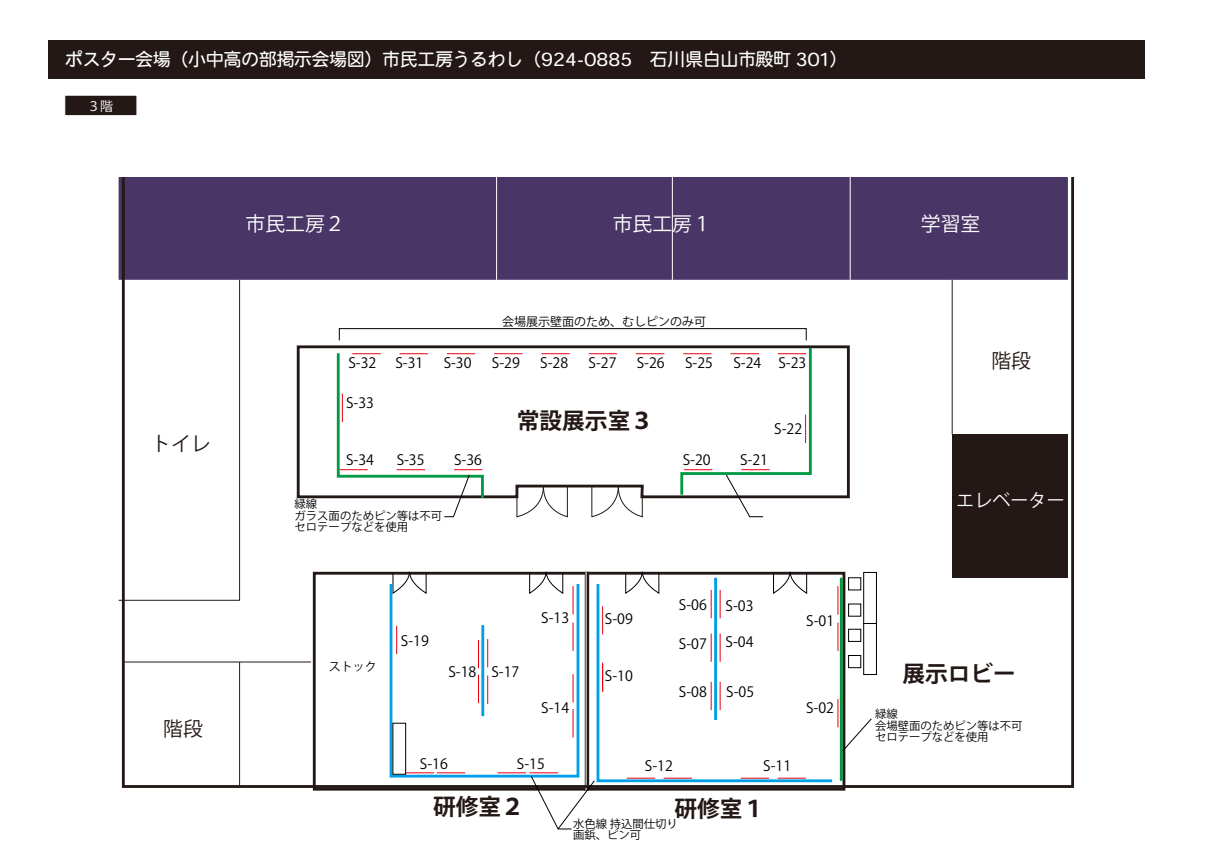
<style>
.page{position:relative;width:1208px;height:859px;background:#fff}
.page>*{position:absolute;margin:0;border:0;box-sizing:border-box;transform-origin:0 0}
.t1{font:700 22.7px "Koz Go Pr 6 N";color:#231815}
.t2{font:19.8px "Koz Go Pr 6 N";color:#fff}
.t3{font:19.8px "Koz Go Pr 6 N";color:#231815}
.t4{font:18.1px "Heisei Maru Go Std W4";letter-spacing:-.025em;color:#fff}
.t5{font:18.1px "Koz Go Pr 6 N";color:#fff}
.t6{font:14.2px "Koz Go Pr 6 N";color:#000}
.t7{font:13px "Koz Go Pr 6 N";color:#fff}
.t8{font:12px "Koz Go Pr 6 N";color:#000}
.t9{font:11.3px/11.3px "Koz Go Pr 6 N";color:#000}
</style>
<div class="page">
<div style="left:119px;top:177px;width:949px;height:103px;background:#493566"></div>
<svg style="left:312px;top:571px;width:271px;height:220px"></svg>
<svg style="left:583px;top:571px;width:263px;height:220px"></svg>
<hr style="left:672px;top:7px;width:1px;height:273px;background:#fff">
<hr style="left:585px;top:572px;width:1px;height:218px;background:#fff">
<hr style="left:496px;top:7px;width:1px;height:273px;background:#fff">
<hr style="left:849px;top:7px;width:1px;height:273px;background:#fff">
<svg style="left:296px;top:345px;width:554px;height:154px"></svg>
<div style="left:952px;top:434px;width:116px;height:144px;background:#231815"></div>
<hr style="left:951px;top:280px;width:1px;height:154px;background:#231815">
<hr style="left:123px;top:661px;width:188px;height:1px;background:#231815">
<hr style="left:239px;top:662px;width:1px;height:124px;background:#231815">
<svg style="left:118px;top:279px;width:123px;height:322px"></svg>
<svg style="left:516px;top:485px;width:52px;height:33px"></svg>
<svg style="left:591px;top:485px;width:52px;height:33px"></svg>
<svg style="left:528px;top:571px;width:36px;height:23px"></svg>
<svg style="left:392px;top:571px;width:35px;height:23px"></svg>
<svg style="left:772px;top:571px;width:35px;height:10px"></svg>
<svg style="left:625px;top:571px;width:35px;height:10px"></svg>
<div style="left:64px;top:95px;width:73px;height:21px;background:#231815;border:1px solid #fff"></div>
<div style="left:48px;top:40px;width:1096px;height:38px;background:#231815"></div>
<svg style="left:494px;top:353px;width:28px;height:1px"></svg>
<svg style="left:541px;top:353px;width:29px;height:1px"></svg>
<svg style="left:589px;top:353px;width:28px;height:1px"></svg>
<svg style="left:636px;top:353px;width:28px;height:1px"></svg>
<svg style="left:595px;top:581px;width:240px;height:203px"></svg>
<div style="left:389px;top:583px;width:190px;height:194px;border:3px solid #00a0e9"></div>
<hr style="left:714px;top:578px;width:3px;height:142px;background:#00a0e9">
<hr style="left:481px;top:625px;width:3px;height:91px;background:#00a0e9">
<svg style="left:627px;top:778px;width:28px;height:1px"></svg>
<svg style="left:602px;top:663px;width:1px;height:29px"></svg>
<svg style="left:710px;top:682px;width:1px;height:28px"></svg>
<svg style="left:572px;top:586px;width:1px;height:28px"></svg>
<svg style="left:572px;top:623px;width:1px;height:28px"></svg>
<svg style="left:572px;top:709px;width:1px;height:28px"></svg>
<svg style="left:572px;top:674px;width:1px;height:29px"></svg>
<svg style="left:487px;top:639px;width:1px;height:28px"></svg>
<svg style="left:487px;top:675px;width:1px;height:29px"></svg>
<svg style="left:478px;top:675px;width:1px;height:28px"></svg>
<svg style="left:478px;top:640px;width:1px;height:28px"></svg>
<svg style="left:396px;top:626px;width:1px;height:28px"></svg>
<svg style="left:837px;top:586px;width:1px;height:28px"></svg>
<svg style="left:837px;top:623px;width:1px;height:28px"></svg>
<svg style="left:663px;top:778px;width:29px;height:1px"></svg>
<svg style="left:740px;top:778px;width:29px;height:1px"></svg>
<svg style="left:777px;top:778px;width:29px;height:1px"></svg>
<svg style="left:406px;top:772px;width:59px;height:1px"></svg>
<svg style="left:710px;top:633px;width:1px;height:29px"></svg>
<svg style="left:710px;top:590px;width:1px;height:28px"></svg>
<svg style="left:719px;top:682px;width:1px;height:28px"></svg>
<svg style="left:719px;top:633px;width:1px;height:29px"></svg>
<svg style="left:719px;top:590px;width:1px;height:28px"></svg>
<div style="left:392px;top:723px;width:14px;height:52px;border:1px solid #000"></div>
<div style="left:863px;top:572px;width:14px;height:52px;border:1px solid #000"></div>
<div style="left:863px;top:623px;width:14px;height:52px;border:1px solid #000"></div>
<div style="left:848px;top:577px;width:13px;height:13px;border:1px solid #000"></div>
<div style="left:848px;top:603px;width:13px;height:14px;border:1px solid #000"></div>
<div style="left:848px;top:629px;width:13px;height:13px;border:1px solid #000"></div>
<div style="left:848px;top:655px;width:13px;height:13px;border:1px solid #000"></div>
<svg style="left:679px;top:345px;width:134px;height:173px"></svg>
<svg style="left:335px;top:350px;width:150px;height:168px"></svg>
<div style="left:339px;top:328px;width:467px;height:13px;border:1px solid #000"></div>
<hr style="left:840px;top:578px;width:2px;height:203px;background:#094">
<svg style="left:837px;top:699px;width:35px;height:53px"></svg>
<svg style="left:498px;top:772px;width:98px;height:58px"></svg>
<p class="t4" style="left:65px;top:47px;width:784px">ポスター会場（小中高の部掲示会場図）市民工房うるわし（924-0885　石川県白山市殿町 301）</p>
<p class="t7" style="left:87px;top:98px;width:28px">３階</p>
<h2 class="t3" style="left:151px;top:433px;width:61px">トイレ</h2>
<h2 class="t3" style="left:163px;top:717px;width:41px">階段</h2>
<h2 class="t2" style="left:245px;top:213px;width:101px">市民工房２</h2>
<h2 class="t2" style="left:613px;top:213px;width:101px">市民工房１</h2>
<h2 class="t2" style="left:921px;top:213px;width:61px">学習室</h2>
<p class="t8" style="left:502px;top:315px;width:205px">会場展示壁面のため、むしピンのみ可</p>
<p class="t6" style="left:348px;top:355px;width:29px">S-32</p>
<p class="t6" style="left:395px;top:355px;width:29px">S-31</p>
<p class="t6" style="left:444px;top:355px;width:29px">S-30</p>
<p class="t6" style="left:492px;top:355px;width:29px">S-29</p>
<p class="t6" style="left:540px;top:355px;width:29px">S-28</p>
<p class="t6" style="left:588px;top:355px;width:29px">S-27</p>
<p class="t6" style="left:637px;top:355px;width:29px">S-26</p>
<p class="t6" style="left:685px;top:355px;width:29px">S-25</p>
<p class="t6" style="left:733px;top:355px;width:29px">S-24</p>
<p class="t6" style="left:778px;top:355px;width:29px">S-23</p>
<p class="t6" style="left:346px;top:395px;width:29px">S-33</p>
<h1 class="t1" style="left:517px;top:407px;width:138px">常設展示室３</h1>
<p class="t6" style="left:346px;top:452px;width:29px">S-34</p>
<p class="t6" style="left:683px;top:452px;width:29px">S-20</p>
<p class="t6" style="left:397px;top:452px;width:29px">S-35</p>
<p class="t6" style="left:454px;top:452px;width:29px">S-36</p>
<p class="t6" style="left:740px;top:452px;width:29px">S-21</p>
<p class="t6" style="left:774px;top:421px;width:29px">S-22</p>
<h2 class="t3" style="left:991px;top:350px;width:41px">階段</h2>
<p class="t9" style="left:295px;top:499px;width:149px">緑線<br>ガラス面のためピン等は不可セロテープなどを使用</p>
<p class="t8" style="left:329px;top:660px;width:49px">ストック</p>
<p class="t6" style="left:401px;top:632px;width:29px">S-19</p>
<p class="t6" style="left:448px;top:663px;width:72px">S-18 S-17</p>
<p class="t6" style="left:541px;top:609px;width:29px">S-13</p>
<p class="t6" style="left:605px;top:611px;width:29px">S-09</p>
<p class="t6" style="left:605px;top:668px;width:29px">S-10</p>
<p class="t6" style="left:679px;top:597px;width:29px">S-06</p>
<p class="t6" style="left:679px;top:635px;width:29px">S-07</p>
<p class="t6" style="left:679px;top:684px;width:29px">S-08</p>
<p class="t6" style="left:725px;top:597px;width:29px">S-03</p>
<p class="t6" style="left:725px;top:633px;width:29px">S-04</p>
<p class="t6" style="left:726px;top:684px;width:29px">S-05</p>
<p class="t6" style="left:541px;top:700px;width:29px">S-14</p>
<p class="t6" style="left:420px;top:755px;width:29px">S-16</p>
<p class="t6" style="left:517px;top:755px;width:29px">S-15</p>
<p class="t6" style="left:645px;top:758px;width:29px">S-12</p>
<p class="t6" style="left:763px;top:758px;width:29px">S-11</p>
<h1 class="t1" style="left:433px;top:794px;width:92px">研修室２</h1>
<h1 class="t1" style="left:674px;top:796px;width:92px">研修室１</h1>
<p class="t9" style="left:573px;top:818px;width:106px">水色線 持込間仕切り画鋲、ピン可</p>
<p class="t6" style="left:806px;top:613px;width:29px">S-01</p>
<p class="t6" style="left:806px;top:700px;width:29px">S-02</p>
<p class="t5" style="left:956px;top:490px;width:110px">エレベーター</p>
<h1 class="t1" style="left:902px;top:661px;width:115px">展示ロビー</h1>
<p class="t9" style="left:875px;top:709px;width:149px">緑線<br>会場壁面のためピン等は不可</p>
<p class="t9" style="left:875px;top:732px;width:115px">セロテープなどを使用</p>
</div>
